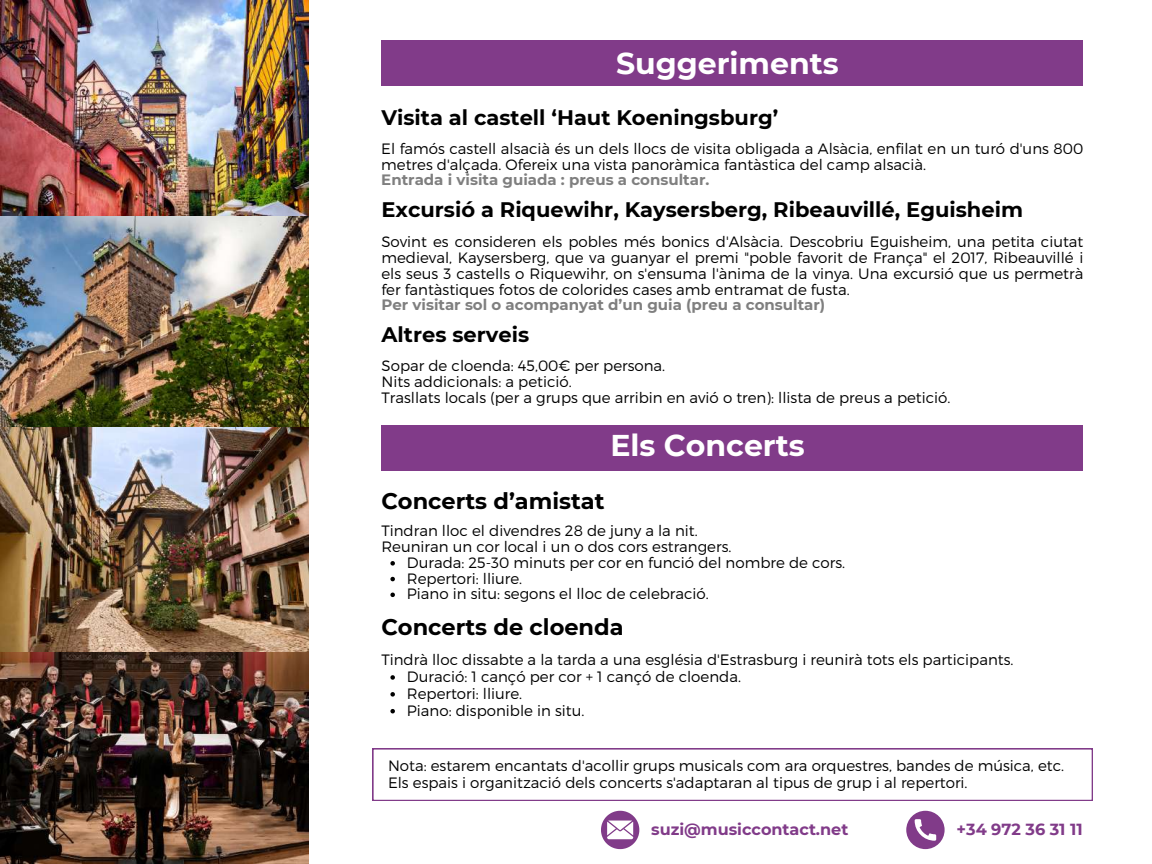
<style>
.page{position:relative;width:1152px;height:864px;background:#fff}
.page>*{position:absolute;margin:0;border:0;box-sizing:border-box;transform-origin:0 0}
.t1{font:700 30px "Montserrat";color:#fff}
.t2{font:700 22.5px "Montserrat";color:#000}
.t3{font:700 21px "Montserrat";color:#000}
.t4{font:700 16.05px "Montserrat";color:#813b89}
.t5{font:300 15px/15.8px "Montserrat";color:#000}
.t6{font:700 15px "Montserrat";color:#7f7f7f}
</style>
<div class="page">
<svg style="left:906px;top:811px;width:39px;height:38px"></svg>
<svg style="left:601px;top:811px;width:38px;height:38px"></svg>
<img style="left:0;top:651px;width:308px;height:213px">
<img style="left:0;top:0;width:308px;height:428px">
<img style="left:0;top:428px;width:308px;height:223px">
<div style="left:381px;top:425px;width:702px;height:45px;background:#813b89"></div>
<div style="left:381px;top:41px;width:702px;height:45px;background:#813b89"></div>
<svg style="left:373px;top:748px;width:719px;height:53px"></svg>
<svg style="left:390px;top:675px;width:5px;height:5px"></svg>
<svg style="left:390px;top:692px;width:5px;height:5px"></svg>
<svg style="left:390px;top:709px;width:5px;height:4px"></svg>
<svg style="left:390px;top:561px;width:5px;height:5px"></svg>
<svg style="left:390px;top:577px;width:5px;height:4px"></svg>
<svg style="left:390px;top:593px;width:5px;height:4px"></svg>
<h1 class="t1" style="left:616px;top:45px;width:224px">Suggeriments</h1>
<h3 class="t3" style="left:381px;top:105px;width:398px">Visita al castell ‘Haut Koeningsburg’</h3>
<p class="t5" style="left:381px;top:140px;width:703px">El famós castell alsacià és un dels llocs de visita obligada a Alsàcia, enfilat en un turó d'uns 800 metres d'alçada. Ofereix una vista panoràmica fantàstica del camp alsacià.</p>
<p class="t6" style="left:381px;top:171px;width:330px">Entrada i visita guiada : preus a consultar.</p>
<h3 class="t3" style="left:381px;top:197px;width:643px">Excursió a Riquewihr, Kaysersberg, Ribeauvillé, Eguisheim</h3>
<p class="t5" style="left:381px;top:233px;width:703px;text-align:justify">Sovint es consideren els pobles més bonics d'Alsàcia. Descobriu Eguisheim, una petita ciutat medieval, Kaysersberg, que va guanyar el premi "poble favorit de França" el 2017, Ribeauvillé i els seus 3 castells o Riquewihr, on s'ensuma l'ànima de la vinya. Una excursió que us permetrà fer fantàstiques fotos de colorides cases amb entramat de fusta.</p>
<p class="t6" style="left:381px;top:296px;width:445px">Per visitar sol o acompanyat d’un guia (preu a consultar)</p>
<h3 class="t3" style="left:382px;top:321px;width:149px">Altres serveis</h3>
<p class="t5" style="left:382px;top:357px;width:570px">Sopar de cloenda: 45,00€ per persona.<br>Nits addicionals: a petició.<br>Trasllats locals (per a grups que arribin en avió o tren): llista de preus a petició.</p>
<h1 class="t1" style="left:610px;top:427px;width:196px">Els Concerts</h1>
<h2 class="t2" style="left:381px;top:487px;width:225px">Concerts d’amistat</h2>
<p class="t5" style="left:381px;top:522px;width:318px">Tindran lloc el divendres 28 de juny a la nit.</p>
<p class="t5" style="left:381px;top:538px;width:352px">Reuniran un cor local i un o dos cors estrangers.</p>
<p class="t5" style="left:407px;top:554px;width:440px">Durada: 25-30 minuts per cor en funció del nombre de cors.</p>
<p class="t5" style="left:407px;top:570px;width:117px">Repertori: lliure.</p>
<p class="t5" style="left:407px;top:585px;width:303px">Piano in situ: segons el lloc de celebració.</p>
<h2 class="t2" style="left:381px;top:613px;width:244px">Concerts de cloenda</h2>
<p class="t5" style="left:407px;top:651px;width:608px;line-height:16.8px;text-indent:-25px">Tindrà lloc dissabte a la tarda a una església d'Estrasburg i reunirà tots els participants.<br>Duració: 1 cançó per cor + 1 cançó de cloenda.<br>Repertori: lliure.<br>Piano: disponible in situ.</p>
<p class="t5" style="left:388px;top:757px;width:678px;line-height:16.8px">Nota: estarem encantats d'acollir grups musicals com ara orquestres, bandes de música, etc.<br>Els espais i organització dels concerts s'adaptaran al tipus de grup i al repertori.</p>
<p class="t4" style="left:651px;top:820px;width:199px">suzi@musiccontact.net</p>
<p class="t4" style="left:957px;top:820px;width:128px">+34 972 36 31 11</p>
</div>
